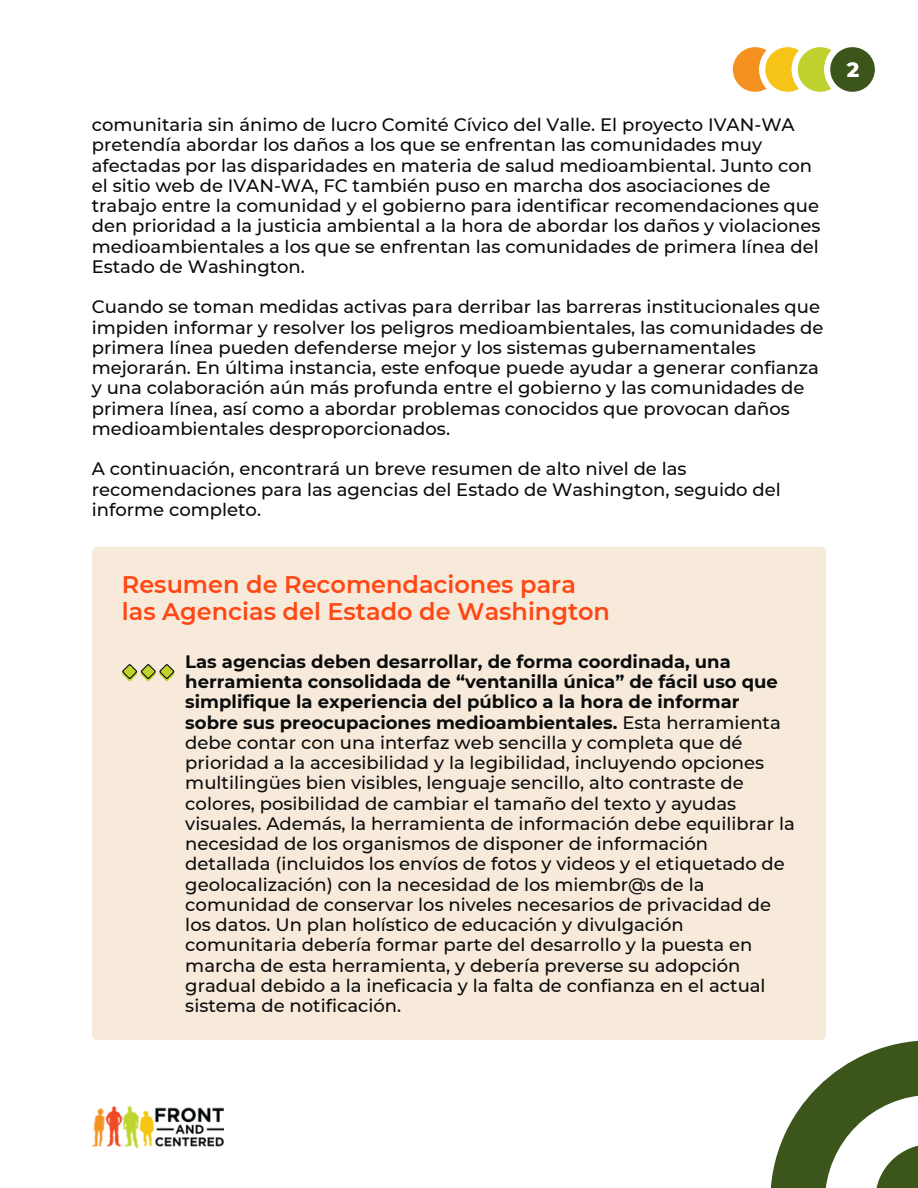
<style>
.page{position:relative;width:918px;height:1188px;background:#fff}
.page>*{position:absolute;margin:0;border:0;box-sizing:border-box;transform-origin:0 0}
.t1{font:600 24px/27px "Montserrat";color:#ff4713}
.t2{font:800 21px "Montserrat";color:#fff}
.t3{font:500 18px/20.2px "Montserrat";color:#0b0d0d}
.s1{font-weight:700}
</style>
<div class="page">
<img style="left:92px;top:1106px;width:132px;height:43px">
<div style="left:92px;top:547px;width:734px;height:493px;background:#f8eadb"></div>
<svg style="left:770px;top:1040px;width:148px;height:148px"></svg>
<svg style="left:122px;top:664px;width:52px;height:17px"></svg>
<svg style="left:733px;top:47px;width:141px;height:45px"></svg>
<p class="t3" style="left:92px;top:114px;width:730px">comunitaria sin ánimo de lucro Comité Cívico del Valle. El proyecto IVAN-WA pretendía abordar los daños a los que se enfrentan las comunidades muy afectadas por las disparidades en materia de salud medioambiental. Junto con el sitio web de IVAN-WA, FC también puso en marcha dos asociaciones de trabajo entre la comunidad y el gobierno para identificar recomendaciones que den prioridad a la justicia ambiental a la hora de abordar los daños y violaciones medioambientales a los que se enfrentan las comunidades de primera línea del Estado de Washington.</p>
<p class="t3" style="left:92px;top:297px;width:733px">Cuando se toman medidas activas para derribar las barreras institucionales que impiden informar y resolver los peligros medioambientales, las comunidades de primera línea pueden defenderse mejor y los sistemas gubernamentales mejorarán. En última instancia, este enfoque puede ayudar a generar confianza y una colaboración aún más profunda entre el gobierno y las comunidades de primera línea, así como a abordar problemas conocidos que provocan daños medioambientales desproporcionados.</p>
<p class="t3" style="left:92px;top:459px;width:691px">A continuación, encontrará un breve resumen de alto nivel de las recomendaciones para las agencias del Estado de Washington, seguido del informe completo.</p>
<p class="t1" style="left:122px;top:571px;width:490px">Resumen de Recomendaciones para las Agencias del Estado de Washington</p>
<p class="t3" style="left:185px;top:651px;width:611px"><span class="s1">Las agencias deben desarrollar, de forma coordinada, una herramienta consolidada de “ventanilla única” de fácil uso que simplifique la experiencia del público a la hora de informar sobre sus preocupaciones medioambientales.</span> Esta herramienta debe contar con una interfaz web sencilla y completa que dé prioridad a la accesibilidad y la legibilidad, incluyendo opciones multilingües bien visibles, lenguaje sencillo, alto contraste de colores, posibilidad de cambiar el tamaño del texto y ayudas visuales. Además, la herramienta de información debe equilibrar la necesidad de los organismos de disponer de información detallada (incluidos los envíos de fotos y videos y el etiquetado de geolocalización) con la necesidad de los miembr@s de la comunidad de conservar los niveles necesarios de privacidad de los datos. Un plan holístico de educación y divulgación comunitaria debería formar parte del desarrollo y la puesta en marcha de esta herramienta, y debería preverse su adopción gradual debido a la ineficacia y la falta de confianza en el actual sistema de notificación.</p>
<h1 class="t2" style="left:847px;top:56px;width:14px">2</h1>
</div>
